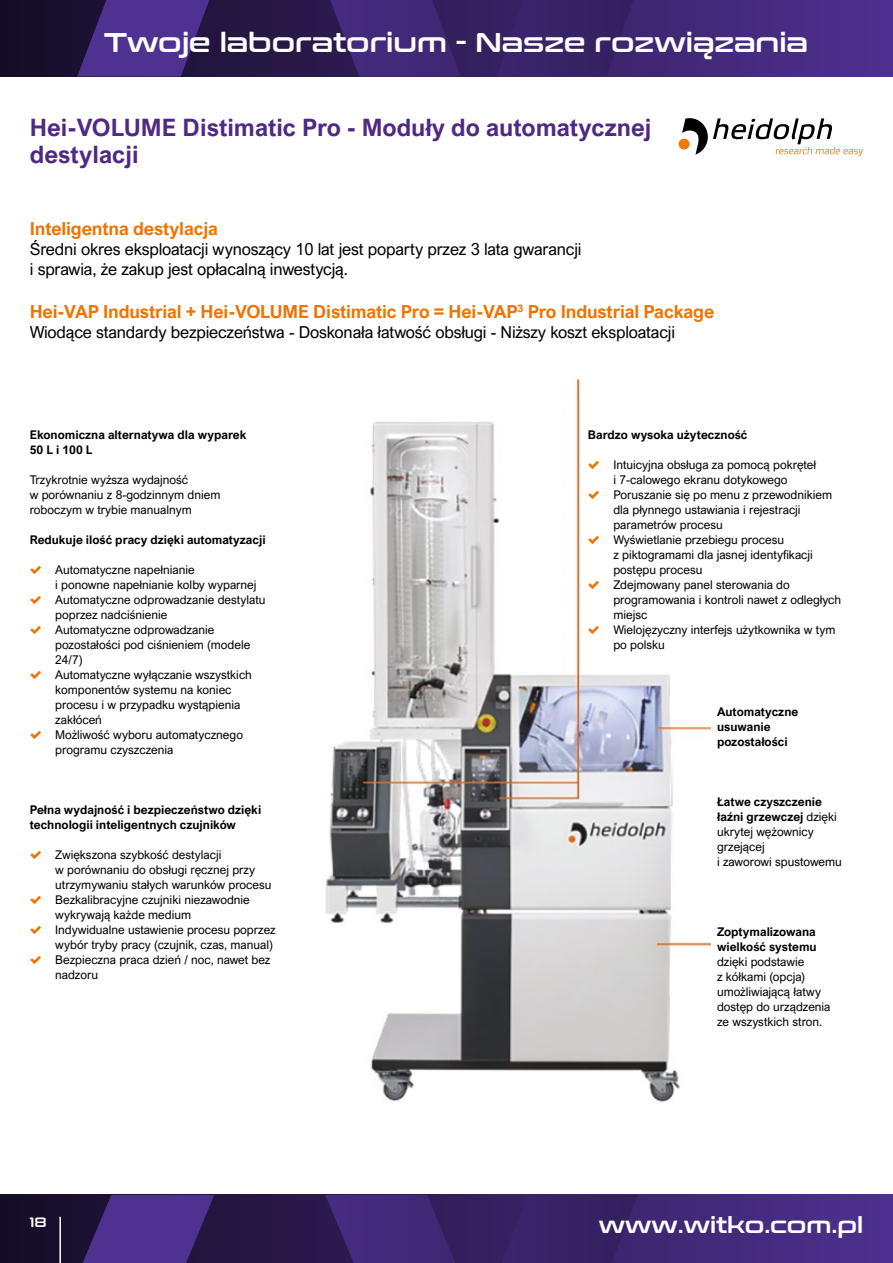
<style>
.page{position:relative;width:893px;height:1263px;background:#fff}
.page>*{position:absolute;margin:0;border:0;box-sizing:border-box;transform-origin:0 0}
.t1{font:27px "Conthrax Sb";color:#fff}
.t2{font:700 24px/27px "Arial Nova";color:#4f2983}
.t3{font:22.65px "Conthrax Sb";color:#fff}
.t4{font:700 18px "Arial Nova";letter-spacing:-.01em;color:#ee7402}
.t5{font:16.5px/19.8px "Arial Nova";letter-spacing:-.01em;color:#000}
.t6{font:13.5px "Conthrax Sb";color:#fff}
.t7{font:12px/15px "Arial Nova";color:#000}
.t8{font:700 12px/15px "Arial Nova";color:#000}
.s1{font-weight:700}
</style>
<div class="page">
<img style="left:325px;top:379px;width:385px;height:723px">
<svg style="left:679px;top:118px;width:184px;height:38px"></svg>
<svg style="left:0;top:0;width:893px;height:77px;background:#3b246c"></svg>
<svg style="left:77px;top:0;width:561px;height:77px;background:#382266"></svg>
<svg style="left:0;top:1195px;width:893px;height:68px;background:#3b246c"></svg>
<svg style="left:77px;top:1195px;width:561px;height:68px;background:#382266"></svg>
<hr style="left:59px;top:1217px;width:2px;height:46px;background:#fff">
<svg style="left:589px;top:461px;width:10px;height:8px"></svg>
<svg style="left:589px;top:491px;width:10px;height:8px"></svg>
<svg style="left:589px;top:536px;width:10px;height:8px"></svg>
<svg style="left:589px;top:581px;width:10px;height:8px"></svg>
<svg style="left:589px;top:626px;width:10px;height:8px"></svg>
<h1 class="t1" style="left:104px;top:22px;width:706px">Twoje laboratorium - Nasze rozwiązania</h1>
<h2 class="t2" style="left:30px;top:113px;width:623px">Hei-VOLUME Distimatic Pro - Moduły do automatycznej destylacji</h2>
<h3 class="t4" style="left:30px;top:218px;width:190px">Inteligentna destylacja</h3>
<h3 class="t5" style="left:30px;top:239px;width:553px">Średni okres eksploatacji wynoszący 10 lat jest poparty przez 3 lata gwarancji i sprawia, że zakup jest opłacalną inwestycją.</h3>
<h3 class="t4" style="left:30px;top:301px;width:686px">Hei-VAP Industrial + Hei-VOLUME Distimatic Pro = Hei-VAP<sup>3</sup> Pro Industrial Package</h3>
<h3 class="t5" style="left:30px;top:322px;width:647px">Wiodące standardy bezpieczeństwa - Doskonała łatwość obsługi - Niższy koszt eksploatacji</h3>
<p class="t8" style="left:30px;top:427px;width:218px">Ekonomiczna alternatywa dla wyparek<br>50 L i 100 L</p>
<p class="t7" style="left:30px;top:472px;width:192px">Trzykrotnie wyższa wydajność<br>w porównaniu z 8-godzinnym dniem roboczym w trybie manualnym</p>
<p class="t8" style="left:30px;top:532px;width:237px">Redukuje ilość pracy dzięki automatyzacji</p>
<p class="t7" style="left:55px;top:562px;width:212px">Automatyczne napełnianie<br>i ponowne napełnianie kolby wyparnej<br>Automatyczne odprowadzanie destylatu poprzez nadciśnienie<br>Automatyczne odprowadzanie pozostałości pod ciśnieniem (modele<br>24/7)<br>Automatyczne wyłączanie wszystkich komponentów systemu na koniec procesu i w przypadku wystąpienia zakłóceń<br>Możliwość wyboru automatycznego programu czyszczenia</p>
<p class="t8" style="left:30px;top:802px;width:233px">Pełna wydajność i bezpieczeństwo dzięki technologii inteligentnych czujników</p>
<p class="t7" style="left:55px;top:847px;width:222px">Zwiększona szybkość destylacji<br>w porównaniu do obsługi ręcznej przy utrzymywaniu stałych warunków procesu Bezkalibracyjne czujniki niezawodnie wykrywają każde medium<br>Indywidualne ustawienie procesu poprzez wybór tryby pracy (czujnik, czas, manual)<br>Bezpieczna praca dzień / noc, nawet bez nadzoru</p>
<p class="t6" style="left:30px;top:1211px;width:18px">18</p>
<p class="t8" style="left:588px;top:427px;width:161px">Bardzo wysoka użyteczność</p>
<p class="t7" style="left:613px;top:457px;width:229px">Intuicyjna obsługa za pomocą pokręteł<br>i 7-calowego ekranu dotykowego<br>Poruszanie się po menu z przewodnikiem dla płynnego ustawiania i rejestracji parametrów procesu<br>Wyświetlanie przebiegu procesu<br>z piktogramami dla jasnej identyfikacji postępu procesu<br>Zdejmowany panel sterowania do programowania i kontroli nawet z odległych miejsc<br>Wielojęzyczny interfejs użytkownika w tym po polsku</p>
<p class="t8" style="left:717px;top:704px;width:83px">Automatyczne usuwanie pozostałości</p>
<p class="t7" style="left:717px;top:794px;width:126px"><span class="s1">Łatwe czyszczenie łaźni grzewczej</span> dzięki ukrytej wężownicy grzejącej<br>i zaworowi spustowemu</p>
<p class="t8" style="left:717px;top:924px;width:101px">Zoptymalizowana wielkość systemu</p>
<p class="t7" style="left:717px;top:954px;width:115px">dzięki podstawie<br>z kółkami (opcja) umożliwiającą łatwy dostęp do urządzenia ze wszystkich stron.</p>
<h3 class="t3" style="left:599px;top:1208px;width:266px">www.witko.com.pl</h3>
</div>
